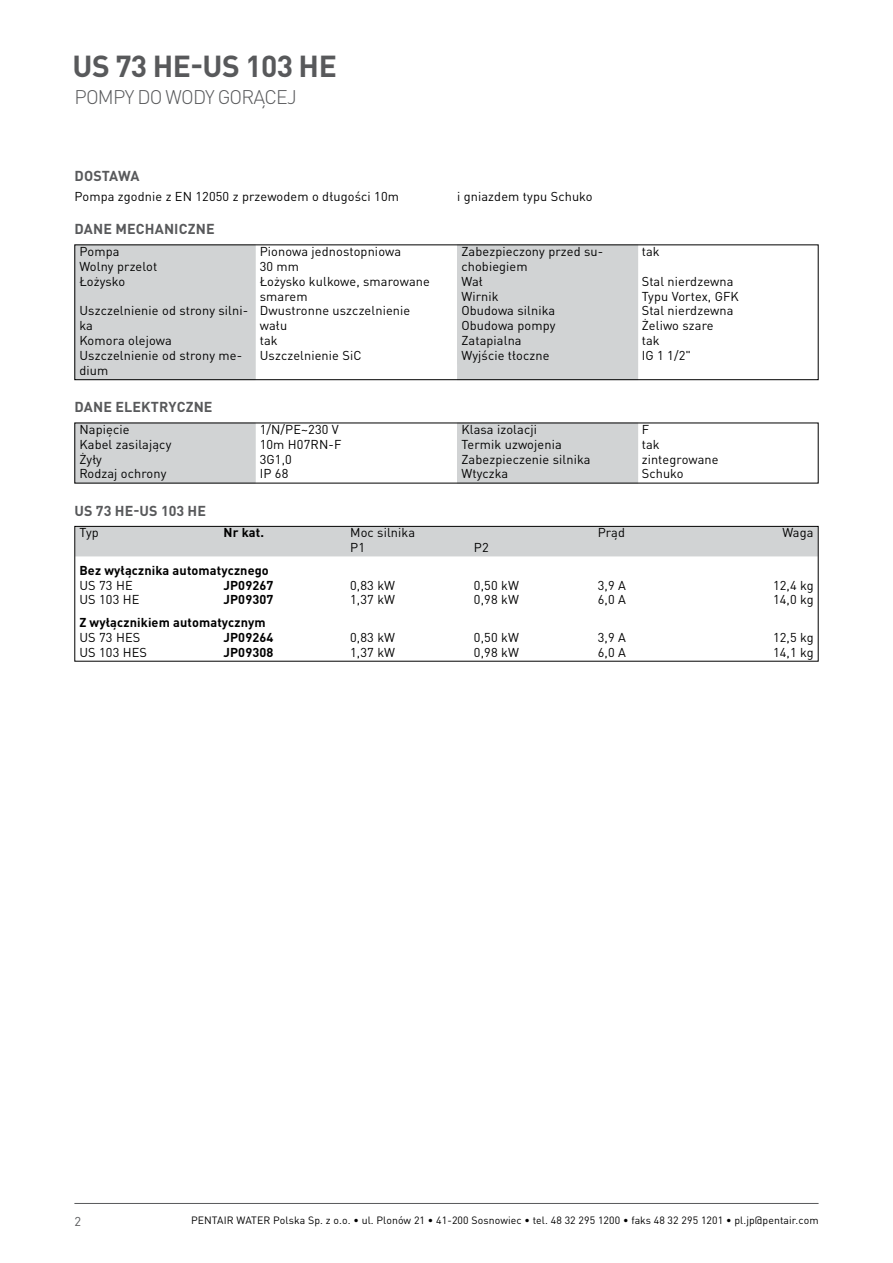
<style>
.page{position:relative;width:893px;height:1263px;background:#fff}
.page>*{position:absolute;margin:0;border:0;box-sizing:border-box;transform-origin:0 0}
.t1{font:700 30px "DIN Pro";letter-spacing:-.015em;color:#58595b}
.t2{font:300 19.5px "DIN Pro";letter-spacing:-.04em;color:#58595b}
.t3{font:700 14.25px "DIN Pro";letter-spacing:.01em;color:#58595b}
.t4{font:12.75px/15px "DIN Pro";letter-spacing:.01em;color:#000}
.t5{font:700 12.75px "DIN Pro";letter-spacing:.01em;color:#000}
.t6{font:12.75px "DIN Pro";color:#58595b}
.t7{font:10.5px "DIN Pro";letter-spacing:.01em;color:#000}
</style>
<div class="page">
<hr style="left:74px;top:1203px;width:745px;height:1px;background:#58595b">
<div style="left:76px;top:528px;width:741px;height:28px;background:#d1d3d4"></div>
<div style="left:74px;top:526px;width:745px;height:135px;border:1px solid #000"></div>
<svg style="left:255px;top:246px;width:383px;height:132px"></svg>
<div style="left:76px;top:246px;width:179px;height:132px;background:#d1d3d4"></div>
<div style="left:457px;top:246px;width:180px;height:118px;background:#d1d3d4"></div>
<div style="left:74px;top:244px;width:745px;height:136px;border:1px solid #000"></div>
<svg style="left:76px;top:425px;width:562px;height:56px"></svg>
<h1 class="t1" style="left:72px;top:41px;width:266px">US 73 HE-US 103 HE</h1>
<h2 class="t2" style="left:75px;top:82px;width:224px">POMPY DO WODY GORĄCEJ</h2>
<p class="t3" style="left:74px;top:164px;width:67px">DOSTAWA</p>
<p class="t4" style="left:74px;top:188px;width:326px">Pompa zgodnie z EN 12050 z przewodem o długości 10m</p>
<p class="t4" style="left:457px;top:188px;width:137px">i gniazdem typu Schuko</p>
<p class="t3" style="left:74px;top:217px;width:142px">DANE MECHANICZNE</p>
<p class="t4" style="left:79px;top:242px;width:42px">Pompa</p>
<p class="t4" style="left:260px;top:242px;width:143px">Pionowa jednostopniowa</p>
<p class="t4" style="left:79px;top:257px;width:79px">Wolny przelot</p>
<p class="t4" style="left:260px;top:257px;width:41px">30 mm</p>
<p class="t4" style="left:79px;top:272px;width:47px">Łożysko</p>
<p class="t4" style="left:260px;top:272px;width:172px">Łożysko kulkowe, smarowane smarem</p>
<p class="t4" style="left:79px;top:302px;width:170px">Uszczelnienie od strony silni&shy;ka</p>
<p class="t4" style="left:260px;top:302px;width:152px">Dwustronne uszczelnienie wału</p>
<p class="t4" style="left:79px;top:332px;width:94px">Komora olejowa</p>
<p class="t4" style="left:260px;top:332px;width:19px">tak</p>
<p class="t4" style="left:79px;top:347px;width:164px">Uszczelnienie od strony me&shy;dium</p>
<p class="t4" style="left:260px;top:347px;width:103px">Uszczelnienie SiC</p>
<p class="t3" style="left:74px;top:395px;width:140px">DANE ELEKTRYCZNE</p>
<p class="t4" style="left:79px;top:421px;width:52px">Napięcie</p>
<p class="t4" style="left:260px;top:421px;width:81px">1/N/PE~230 V</p>
<p class="t4" style="left:79px;top:435px;width:93px">Kabel zasilający</p>
<p class="t4" style="left:260px;top:435px;width:83px">10m H07RN-F</p>
<p class="t4" style="left:79px;top:450px;width:24px">Żyły</p>
<p class="t4" style="left:260px;top:450px;width:34px">3G1,0</p>
<p class="t4" style="left:79px;top:465px;width:89px">Rodzaj ochrony</p>
<p class="t4" style="left:260px;top:465px;width:30px">IP 68</p>
<p class="t3" style="left:74px;top:499px;width:133px">US 73 HE-US 103 HE</p>
<p class="t4" style="left:461px;top:242px;width:143px">Zabezpieczony przed su&shy;chobiegiem</p>
<p class="t4" style="left:642px;top:242px;width:19px">tak</p>
<p class="t4" style="left:461px;top:272px;width:23px">Wał</p>
<p class="t4" style="left:642px;top:272px;width:93px">Stal nierdzewna</p>
<p class="t4" style="left:461px;top:287px;width:39px">Wirnik</p>
<p class="t4" style="left:642px;top:287px;width:99px">Typu Vortex, GFK</p>
<p class="t4" style="left:461px;top:302px;width:95px">Obudowa silnika</p>
<p class="t4" style="left:642px;top:302px;width:93px">Stal nierdzewna</p>
<p class="t4" style="left:461px;top:317px;width:96px">Obudowa pompy</p>
<p class="t4" style="left:642px;top:317px;width:73px">Żeliwo szare</p>
<p class="t4" style="left:461px;top:332px;width:62px">Zatapialna</p>
<p class="t4" style="left:642px;top:332px;width:19px">tak</p>
<p class="t4" style="left:461px;top:347px;width:90px">Wyjście tłoczne</p>
<p class="t4" style="left:642px;top:347px;width:51px">IG 1 1/2"</p>
<p class="t4" style="left:461px;top:421px;width:77px">Klasa izolacji</p>
<p class="t4" style="left:642px;top:421px;width:9px">F</p>
<p class="t4" style="left:461px;top:435px;width:102px">Termik uzwojenia</p>
<p class="t4" style="left:642px;top:435px;width:19px">tak</p>
<p class="t4" style="left:461px;top:450px;width:131px">Zabezpieczenie silnika</p>
<p class="t4" style="left:642px;top:450px;width:78px">zintegrowane</p>
<p class="t4" style="left:461px;top:465px;width:48px">Wtyczka</p>
<p class="t4" style="left:642px;top:465px;width:43px">Schuko</p>
<p class="t4" style="left:79px;top:524px;width:21px">Typ</p>
<p class="t5" style="left:223px;top:522px;width:42px">Nr kat.</p>
<p class="t4" style="left:350px;top:524px;width:66px">Moc silnika</p>
<p class="t4" style="left:598px;top:524px;width:29px">Prąd</p>
<p class="t4" style="left:782px;top:524px;width:33px">Waga</p>
<p class="t4" style="left:350px;top:539px;width:16px">P1</p>
<p class="t4" style="left:474px;top:539px;width:16px">P2</p>
<p class="t5" style="left:79px;top:559px;width:191px">Bez wyłącznika automatycznego</p>
<p class="t4" style="left:79px;top:576px;width:55px">US 73 HE</p>
<p class="t5" style="left:223px;top:574px;width:51px">JP09267</p>
<p class="t4" style="left:350px;top:576px;width:46px">0,83 kW</p>
<p class="t4" style="left:474px;top:576px;width:46px">0,50 kW</p>
<p class="t4" style="left:598px;top:576px;width:30px">3,9 A</p>
<p class="t4" style="left:773px;top:576px;width:42px">12,4 kg</p>
<p class="t4" style="left:79px;top:591px;width:62px">US 103 HE</p>
<p class="t5" style="left:223px;top:589px;width:51px">JP09307</p>
<p class="t4" style="left:350px;top:591px;width:46px">1,37 kW</p>
<p class="t4" style="left:474px;top:591px;width:46px">0,98 kW</p>
<p class="t4" style="left:598px;top:591px;width:30px">6,0 A</p>
<p class="t4" style="left:773px;top:591px;width:42px">14,0 kg</p>
<p class="t5" style="left:79px;top:612px;width:188px">Z wyłącznikiem automatycznym</p>
<p class="t4" style="left:79px;top:628px;width:62px">US 73 HES</p>
<p class="t5" style="left:223px;top:626px;width:51px">JP09264</p>
<p class="t4" style="left:350px;top:628px;width:46px">0,83 kW</p>
<p class="t4" style="left:474px;top:628px;width:46px">0,50 kW</p>
<p class="t4" style="left:598px;top:628px;width:30px">3,9 A</p>
<p class="t4" style="left:773px;top:628px;width:42px">12,5 kg</p>
<p class="t4" style="left:79px;top:643px;width:69px">US 103 HES</p>
<p class="t5" style="left:223px;top:641px;width:51px">JP09308</p>
<p class="t4" style="left:350px;top:643px;width:46px">1,37 kW</p>
<p class="t4" style="left:474px;top:643px;width:46px">0,98 kW</p>
<p class="t4" style="left:598px;top:643px;width:30px">6,0 A</p>
<p class="t4" style="left:773px;top:643px;width:42px">14,1 kg</p>
<p class="t6" style="left:74px;top:1211px;width:8px">2</p>
<p class="t7" style="left:191px;top:1212px;width:629px">PENTAIR WATER Polska Sp. z o.o. ∙ ul. Plonów 21 ∙ 41-200 Sosnowiec ∙ tel. 48 32 295 1200 ∙ faks 48 32 295 1201 ∙ pl.jp@pentair.com</p>
</div>
